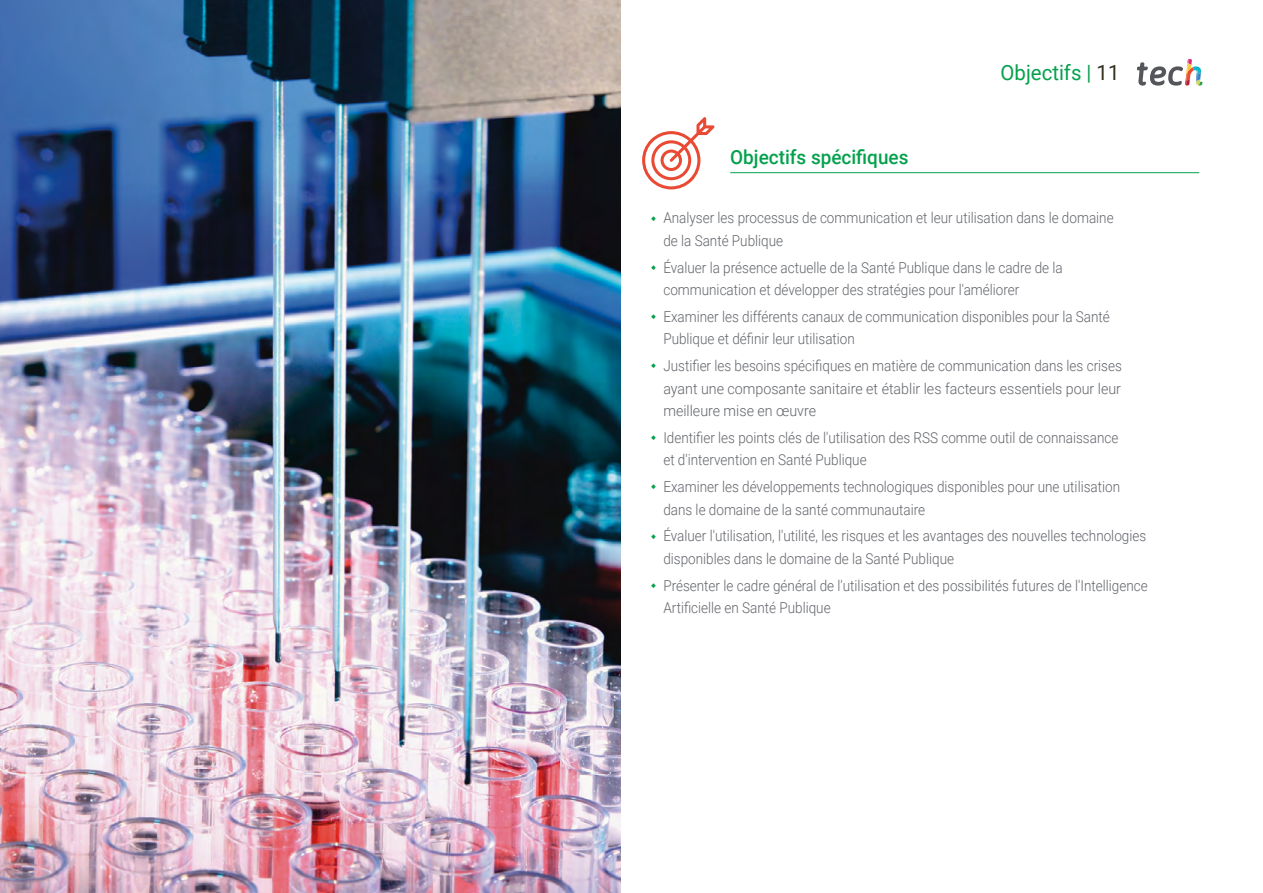
<style>
.page{position:relative;width:1263px;height:893px;background:#fff}
.page>*{position:absolute;margin:0;border:0;box-sizing:border-box;transform-origin:0 0}
.t1{font:21px "Roboto";color:#04a14d}
.t2{font:500 19.5px "Roboto";color:#04a14d}
.t3{font:300 15px/22.5px "Roboto";color:#61646a;scale:.9 1}
.s1{color:#312e20}
</style>
<div class="page">
<hr style="left:730px;top:172px;width:469px;height:1px;background:#04a14d">
<svg style="left:642px;top:117px;width:72px;height:72px"></svg>
<img style="left:0;top:0;width:621px;height:893px">
<svg style="left:1137px;top:59px;width:65px;height:27px"></svg>
<h2 class="t2" style="left:730px;top:144px;width:180px">Objectifs spécifiques</h2>
<h1 class="t1" style="left:1000px;top:57px;width:120px">Objectifs | <span class="s1">11</span></h1>
<p class="t3" style="left:663px;top:206px;width:502px">Analyser les processus de communication et leur utilisation dans le domaine de la Santé Publique</p>
<p class="t3" style="left:663px;top:255px;width:445px">Évaluer la présence actuelle de la Santé Publique dans le cadre de la communication et développer des stratégies pour l'améliorer</p>
<p class="t3" style="left:663px;top:305px;width:498px">Examiner les différents canaux de communication disponibles pour la Santé<br>Publique et définir leur utilisation</p>
<p class="t3" style="left:663px;top:354px;width:511px;text-align:justify">Justifier les besoins spécifiques en matière de communication dans les crises ayant une composante sanitaire et établir les facteurs essentiels pour leur meilleure mise en œuvre</p>
<p class="t3" style="left:663px;top:426px;width:507px">Identifier les points clés de l'utilisation des RSS comme outil de connaissance et d'intervention en Santé Publique</p>
<p class="t3" style="left:663px;top:475px;width:509px">Examiner les développements technologiques disponibles pour une utilisation dans le domaine de la santé communautaire</p>
<p class="t3" style="left:663px;top:524px;width:538px">Évaluer l'utilisation, l'utilité, les risques et les avantages des nouvelles technologies disponibles dans le domaine de la Santé Publique</p>
<p class="t3" style="left:663px;top:573px;width:540px">Présenter le cadre général de l'utilisation et des possibilités futures de l'Intelligence<br>Artificielle en Santé Publique</p>
</div>
